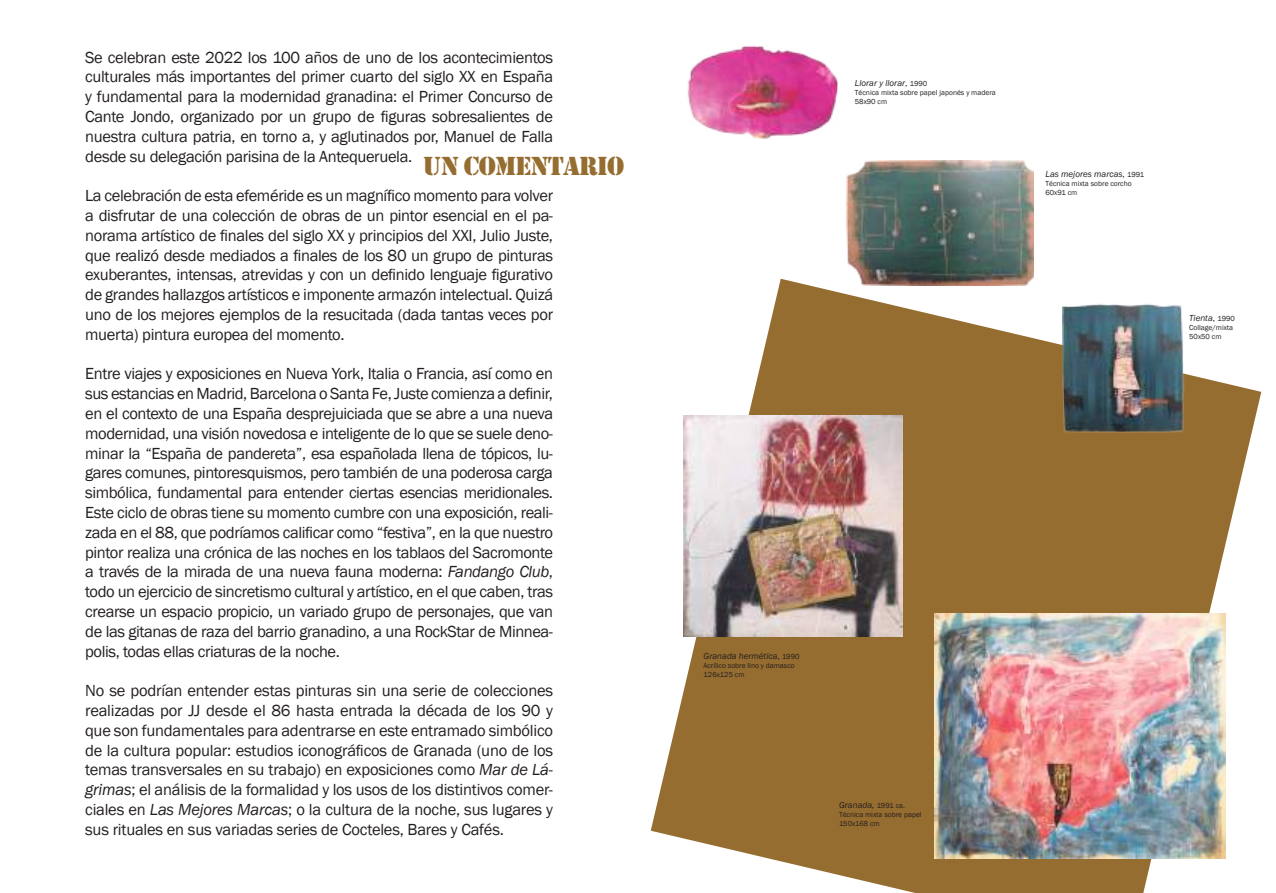
<style>
.page{position:relative;width:1276px;height:893px;background:#fff}
.page>*{position:absolute;margin:0;border:0;box-sizing:border-box;transform-origin:0 0}
.t1{font:27px "Stencil";letter-spacing:-.03em;color:#966d30}
.t2{font:16.5px/19.8px "Franklin Gothic";letter-spacing:-.02em;color:#241f1f;text-align:justify}
.t3{font:italic 9px "Franklin Gothic";color:#241f1f}
.t4{font:7.5px/9px "Franklin Gothic";color:#241f1f}
.s1{font-style:italic}
.s2{font-style:normal}
.s3{font-style:normal;font-size:7.5px}
</style>
<div class="page">
<svg style="left:650px;top:264px;width:612px;height:629px"></svg>
<img style="left:934px;top:614px;width:291px;height:245px">
<img style="left:683px;top:415px;width:219px;height:221px">
<img style="left:687px;top:46px;width:150px;height:93px">
<img style="left:847px;top:160px;width:186px;height:125px">
<img style="left:1062px;top:302px;width:123px;height:135px">
<p class="t2" style="left:85px;top:48px;width:469px">Se celebran este 2022 los 100 años de uno de los acontecimientos culturales más importantes del primer cuarto del siglo XX en España y fundamental para la modernidad granadina: el Primer Concurso de Cante Jondo, organizado por un grupo de figuras sobresalientes de nuestra cultura patria, en torno a, y aglutinados por, Manuel de Falla desde su delegación parisina de la Antequeruela.</p>
<p class="t2" style="left:85px;top:186px;width:469px">La celebración de esta efeméride es un magnífico momento para volver a disfrutar de una colección de obras de un pintor esencial en el pa&shy;norama artístico de finales del siglo XX y principios del XXI, Julio Juste, que realizó desde mediados a finales de los 80 un grupo de pinturas exuberantes, intensas, atrevidas y con un definido lenguaje figurativo de grandes hallazgos artísticos e imponente armazón intelectual. Quizá uno de los mejores ejemplos de la resucitada (dada tantas veces por muerta) pintura europea del momento.</p>
<p class="t2" style="left:85px;top:364px;width:469px">Entre viajes y exposiciones en Nueva York, Italia o Francia, así como en sus estancias en Madrid, Barcelona o Santa Fe, Juste comienza a definir, en el contexto de una España desprejuiciada que se abre a una nueva modernidad, una visión novedosa e inteligente de lo que se suele deno&shy;minar la “España de pandereta”, esa españolada llena de tópicos, lu&shy;gares comunes, pintoresquismos, pero también de una poderosa carga simbólica, fundamental para entender ciertas esencias meridionales.<br>Este ciclo de obras tiene su momento cumbre con una exposición, reali&shy;zada en el 88, que podríamos calificar como “festiva”, en la que nuestro pintor realiza una crónica de las noches en los tablaos del Sacromonte a través de la mirada de una nueva fauna moderna: <span class="s1">Fandango Club</span>, todo un ejercicio de sincretismo cultural y artístico, en el que caben, tras crearse un espacio propicio, un variado grupo de personajes, que van de las gitanas de raza del barrio granadino, a una RockStar de Minnea&shy;polis, todas ellas criaturas de la noche.</p>
<p class="t2" style="left:85px;top:681px;width:469px">No se podrían entender estas pinturas sin una serie de colecciones realizadas por JJ desde el 86 hasta entrada la década de los 90 y que son fundamentales para adentrarse en este entramado simbólico de la cultura popular: estudios iconográficos de Granada (uno de los temas transversales en su trabajo) en exposiciones como <span class="s1">Mar de Lá&shy;grimas</span>; el análisis de la formalidad y los usos de los distintivos comer&shy;ciales en <span class="s1">Las Mejores Marcas</span>; o la cultura de la noche, sus lugares y sus rituales en sus variadas series de Cocteles, Bares y Cafés.</p>
<h1 class="t1" style="left:423px;top:151px;width:202px">UN COMENTARIO</h1>
<p class="t3" style="left:855px;top:78px;width:74px">Llorar y llorar<span class="s2">,</span> <span class="s3">1990</span></p>
<p class="t4" style="left:855px;top:88px;width:142px">Técnica mixta sobre papel japonés y madera<br>58x90 cm</p>
<p class="t3" style="left:1045px;top:169px;width:100px">Las mejores marcas<span class="s2">,</span> <span class="s3">1991</span></p>
<p class="t4" style="left:1045px;top:180px;width:88px">Técnica mixta sobre corcho<br>60x91 cm</p>
<p class="t3" style="left:1189px;top:312px;width:47px">Tienta<span class="s2">,</span> <span class="s3">1990</span></p>
<p class="t4" style="left:1189px;top:323px;width:45px">Collage/mixta<br>50x50 cm</p>
<p class="t3" style="left:703px;top:650px;width:97px">Granada hermética<span class="s2">,</span> <span class="s3">1990</span></p>
<p class="t4" style="left:703px;top:661px;width:93px">Acrílico sobre lino y damasco<br>126x125 cm</p>
<p class="t3" style="left:839px;top:800px;width:68px">Granada, <span class="s3">1991 ca.</span></p>
<p class="t4" style="left:839px;top:811px;width:84px">Técnica mixta sobre papel<br>150x168 cm</p>
</div>
